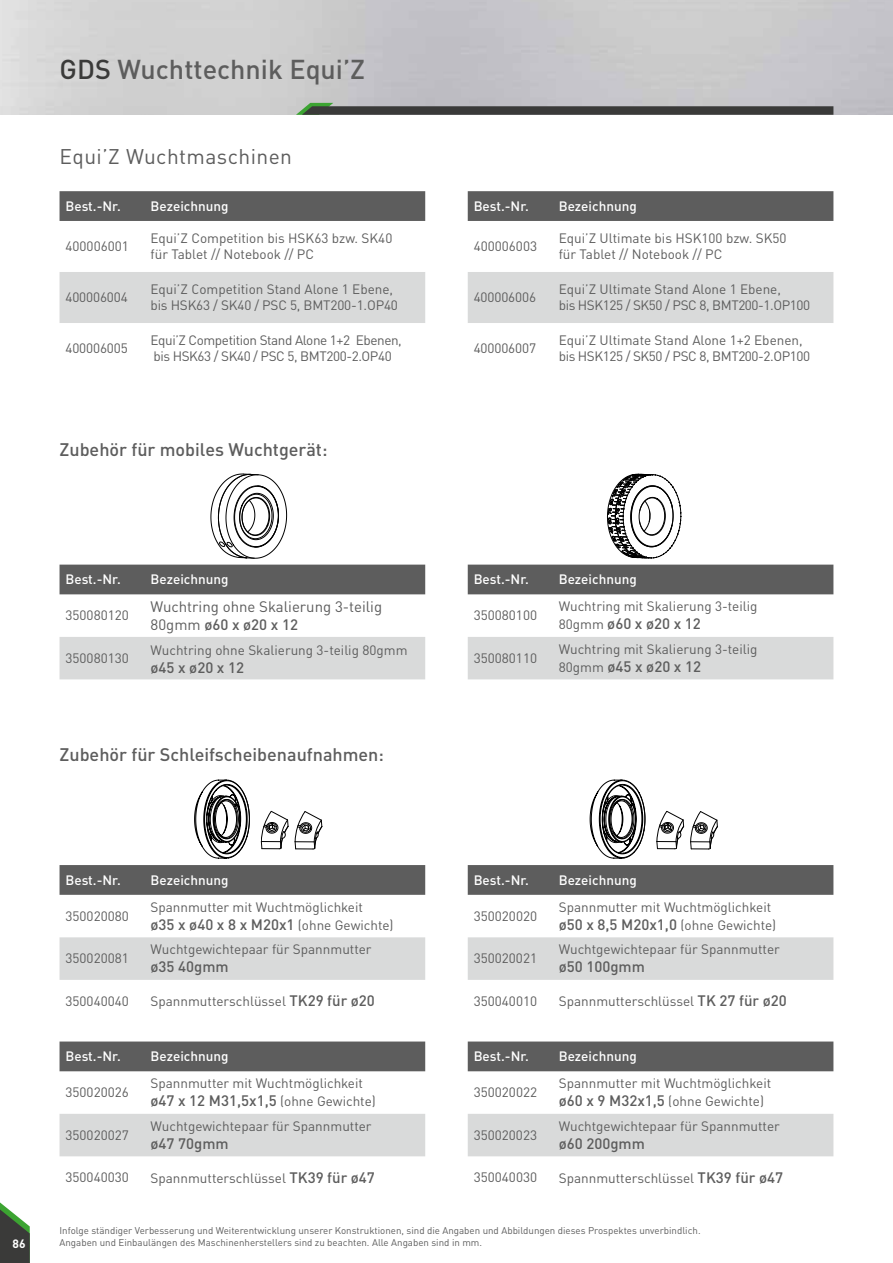
<style>
.page{position:relative;width:893px;height:1263px;background:#fff}
.page>*{position:absolute;margin:0;border:0;box-sizing:border-box;transform-origin:0 0}
.t1{font:500 27px "DIN Pro";color:#5d5d5d}
.t2{font:21px "DIN Pro";letter-spacing:.02em;color:#5d5d5d}
.t3{font:500 18px "DIN Pro";color:#5d5d5d}
.t4{font:500 15px "DIN Pro";color:#5d5d5d}
.t5{font:15px/18px "DIN Pro";color:#5d5d5d}
.t6{font:13.5px/16.2px "DIN Pro";color:#5d5d5d}
.t7{font:500 13.5px "DIN Pro";color:#fff}
.t8{font:13.5px/16.2px "DIN Pro";letter-spacing:-.03em;color:#5d5d5d}
.t9{font:700 12px "DIN Pro";color:#fff}
.t10{font:9.75px/11.7px "DIN Pro";color:#5d5d5d}
.s1{color:#3a3a39}
.s2{font-weight:500}
.s3{font-weight:400;font-size:13.5px}
.s4{font-weight:500;font-size:15px}
</style>
<div class="page">
<svg style="left:0;top:1202px;width:30px;height:61px"></svg>
<svg style="left:296px;top:103px;width:537px;height:12px;background:#616261"></svg>
<div style="left:468px;top:191px;width:365px;height:30px;background:#5d5d5d"></div>
<div style="left:468px;top:272px;width:365px;height:51px;background:#d9dada"></div>
<div style="left:60px;top:191px;width:365px;height:30px;background:#5d5d5d"></div>
<div style="left:60px;top:272px;width:365px;height:51px;background:#d9dada"></div>
<svg style="left:211px;top:474px;width:76px;height:85px"></svg>
<svg style="left:607px;top:474px;width:75px;height:85px"></svg>
<div style="left:468px;top:565px;width:365px;height:29px;background:#5d5d5d"></div>
<div style="left:468px;top:637px;width:365px;height:42px;background:#d9dada"></div>
<div style="left:60px;top:565px;width:365px;height:29px;background:#5d5d5d"></div>
<div style="left:60px;top:637px;width:365px;height:42px;background:#d9dada"></div>
<svg style="left:194px;top:780px;width:56px;height:78px"></svg>
<svg style="left:261px;top:811px;width:28px;height:38px"></svg>
<svg style="left:295px;top:811px;width:28px;height:39px"></svg>
<svg style="left:590px;top:780px;width:55px;height:78px"></svg>
<svg style="left:657px;top:811px;width:27px;height:38px"></svg>
<svg style="left:690px;top:811px;width:28px;height:39px"></svg>
<div style="left:468px;top:865px;width:365px;height:30px;background:#5d5d5d"></div>
<div style="left:468px;top:937px;width:365px;height:43px;background:#d9dada"></div>
<div style="left:468px;top:1041px;width:365px;height:30px;background:#5d5d5d"></div>
<div style="left:468px;top:1114px;width:365px;height:42px;background:#d9dada"></div>
<div style="left:60px;top:865px;width:365px;height:30px;background:#5d5d5d"></div>
<div style="left:60px;top:937px;width:365px;height:43px;background:#d9dada"></div>
<div style="left:60px;top:1041px;width:365px;height:30px;background:#5d5d5d"></div>
<div style="left:60px;top:1114px;width:365px;height:42px;background:#d9dada"></div>
<h1 class="t1" style="left:60px;top:47px;width:307px"><span class="s1">GDS</span> Wuchttechnik Equi’Z</h1>
<h2 class="t2" style="left:60px;top:140px;width:234px">Equi’Z Wuchtmaschinen</h2>
<p class="t7" style="left:65px;top:195px;width:57px">Best.-Nr.</p>
<p class="t7" style="left:151px;top:195px;width:80px">Bezeichnung</p>
<p class="t6" style="left:65px;top:237px;width:65px">400006001</p>
<p class="t6" style="left:151px;top:229px;width:243px">Equi’Z Competition bis HSK63 bzw. SK40 für Tablet // Notebook // PC</p>
<p class="t6" style="left:65px;top:288px;width:64px">400006004</p>
<p class="t6" style="left:151px;top:280px;width:249px">Equi’Z Competition Stand Alone 1 Ebene, bis HSK63 / SK40 / PSC 5, BMT200-1.OP40</p>
<p class="t6" style="left:65px;top:339px;width:64px">400006005</p>
<p class="t8" style="left:151px;top:331px;width:253px">Equi’Z Competition Stand Alone 1+2 Ebenen, bis HSK63 / SK40 / PSC 5, BMT200-2.OP40</p>
<h3 class="t3" style="left:60px;top:435px;width:269px">Zubehör für mobiles Wuchtgerät:</h3>
<p class="t7" style="left:474px;top:195px;width:57px">Best.-Nr.</p>
<p class="t7" style="left:559px;top:195px;width:80px">Bezeichnung</p>
<p class="t6" style="left:474px;top:237px;width:65px">400006003</p>
<p class="t6" style="left:559px;top:229px;width:229px">Equi’Z Ultimate bis HSK100 bzw. SK50 für Tablet // Notebook // PC</p>
<p class="t6" style="left:474px;top:288px;width:64px">400006006</p>
<p class="t6" style="left:559px;top:280px;width:253px">Equi’Z Ultimate Stand Alone 1 Ebene,<br>bis HSK125 / SK50 / PSC 8, BMT200-1.OP100</p>
<p class="t6" style="left:474px;top:339px;width:64px">400006007</p>
<p class="t6" style="left:559px;top:331px;width:253px">Equi’Z Ultimate Stand Alone 1+2 Ebenen, bis HSK125 / SK50 / PSC 8, BMT200-2.OP100</p>
<p class="t7" style="left:65px;top:568px;width:57px">Best.-Nr.</p>
<p class="t7" style="left:151px;top:568px;width:80px">Bezeichnung</p>
<p class="t6" style="left:65px;top:606px;width:65px">350080120</p>
<p class="t5" style="left:151px;top:596px;width:233px">Wuchtring ohne Skalierung 3-teilig<br>80gmm <span class="s2">ø60 x ø20 x 12</span></p>
<p class="t6" style="left:65px;top:649px;width:65px">350080130</p>
<p class="t6" style="left:151px;top:640px;width:259px">Wuchtring ohne Skalierung 3-teilig 80gmm</p>
<p class="t4" style="left:151px;top:655px;width:95px">ø45 x ø20 x 12</p>
<h3 class="t3" style="left:60px;top:740px;width:326px">Zubehör für Schleifscheibenaufnahmen:</h3>
<p class="t7" style="left:474px;top:568px;width:57px">Best.-Nr.</p>
<p class="t7" style="left:559px;top:568px;width:80px">Bezeichnung</p>
<p class="t6" style="left:474px;top:606px;width:65px">350080100</p>
<p class="t6" style="left:559px;top:597px;width:200px">Wuchtring mit Skalierung 3-teilig</p>
<p class="t4" style="left:559px;top:612px;width:144px"><span class="s3">80gmm</span> ø60 x ø20 x 12</p>
<p class="t6" style="left:474px;top:649px;width:65px">350080110</p>
<p class="t6" style="left:559px;top:640px;width:200px">Wuchtring mit Skalierung 3-teilig</p>
<p class="t4" style="left:559px;top:654px;width:144px"><span class="s3">80gmm</span> ø45 x ø20 x 12</p>
<p class="t9" style="left:13px;top:1234px;width:15px">86</p>
<p class="t7" style="left:65px;top:869px;width:57px">Best.-Nr.</p>
<p class="t7" style="left:151px;top:869px;width:80px">Bezeichnung</p>
<p class="t6" style="left:65px;top:906px;width:65px">350020080</p>
<p class="t6" style="left:151px;top:897px;width:214px">Spannmutter mit Wuchtmöglichkeit</p>
<p class="t4" style="left:151px;top:912px;width:245px">ø35 x ø40 x 8 x M20x1 <span class="s3">(ohne Gewichte)</span></p>
<p class="t7" style="left:474px;top:869px;width:57px">Best.-Nr.</p>
<p class="t7" style="left:559px;top:869px;width:80px">Bezeichnung</p>
<p class="t6" style="left:474px;top:906px;width:65px">350020020</p>
<p class="t6" style="left:559px;top:897px;width:214px">Spannmutter mit Wuchtmöglichkeit</p>
<p class="t4" style="left:559px;top:912px;width:219px">ø50 x 8,5 M20x1,0 <span class="s3">(ohne Gewichte)</span></p>
<p class="t6" style="left:65px;top:949px;width:65px">350020081</p>
<p class="t6" style="left:151px;top:940px;width:223px">Wuchtgewichtepaar für Spannmutter</p>
<p class="t4" style="left:151px;top:955px;width:80px">ø35 40gmm</p>
<p class="t6" style="left:474px;top:949px;width:65px">350020021</p>
<p class="t6" style="left:559px;top:940px;width:223px">Wuchtgewichtepaar für Spannmutter</p>
<p class="t4" style="left:559px;top:955px;width:88px">ø50 100gmm</p>
<p class="t6" style="left:65px;top:992px;width:65px">350040040</p>
<p class="t6" style="left:151px;top:992px;width:226px">Spannmutterschlüssel <span class="s4">TK29 für ø20</span></p>
<p class="t6" style="left:474px;top:992px;width:65px">350040010</p>
<p class="t6" style="left:559px;top:992px;width:230px">Spannmutterschlüssel <span class="s4">TK 27 für ø20</span></p>
<p class="t7" style="left:65px;top:1045px;width:57px">Best.-Nr.</p>
<p class="t7" style="left:151px;top:1045px;width:80px">Bezeichnung</p>
<p class="t6" style="left:65px;top:1083px;width:65px">350020026</p>
<p class="t6" style="left:151px;top:1074px;width:214px">Spannmutter mit Wuchtmöglichkeit</p>
<p class="t4" style="left:151px;top:1089px;width:227px">ø47 x 12 M31,5x1,5 <span class="s3">(ohne Gewichte)</span></p>
<p class="t6" style="left:65px;top:1125px;width:65px">350020027</p>
<p class="t6" style="left:151px;top:1116px;width:223px">Wuchtgewichtepaar für Spannmutter</p>
<p class="t4" style="left:151px;top:1131px;width:80px">ø47 70gmm</p>
<p class="t7" style="left:474px;top:1045px;width:57px">Best.-Nr.</p>
<p class="t7" style="left:559px;top:1045px;width:80px">Bezeichnung</p>
<p class="t6" style="left:474px;top:1083px;width:65px">350020022</p>
<p class="t6" style="left:559px;top:1073px;width:214px;line-height:18px">Spannmutter mit Wuchtmöglichkeit <span class="s4">ø60 x 9 M32x1,5</span> (ohne Gewichte)</p>
<p class="t6" style="left:474px;top:1125px;width:65px">350020023</p>
<p class="t6" style="left:559px;top:1116px;width:223px">Wuchtgewichtepaar für Spannmutter</p>
<p class="t4" style="left:559px;top:1131px;width:88px">ø60 200gmm</p>
<p class="t6" style="left:65px;top:1168px;width:65px">350040030</p>
<p class="t6" style="left:151px;top:1169px;width:226px">Spannmutterschlüssel <span class="s4">TK39 für ø47</span></p>
<p class="t6" style="left:474px;top:1168px;width:65px">350040030</p>
<p class="t6" style="left:559px;top:1169px;width:226px">Spannmutterschlüssel <span class="s4">TK39 für ø47</span></p>
<p class="t10" style="left:60px;top:1224px;width:643px">Infolge ständiger Verbesserung und Weiterentwicklung unserer Konstruktionen, sind die Angaben und Abbildungen dieses Prospektes unverbindlich.<br>Angaben und Einbaulängen des Maschinenherstellers sind zu beachten. Alle Angaben sind in mm.</p>
</div>
